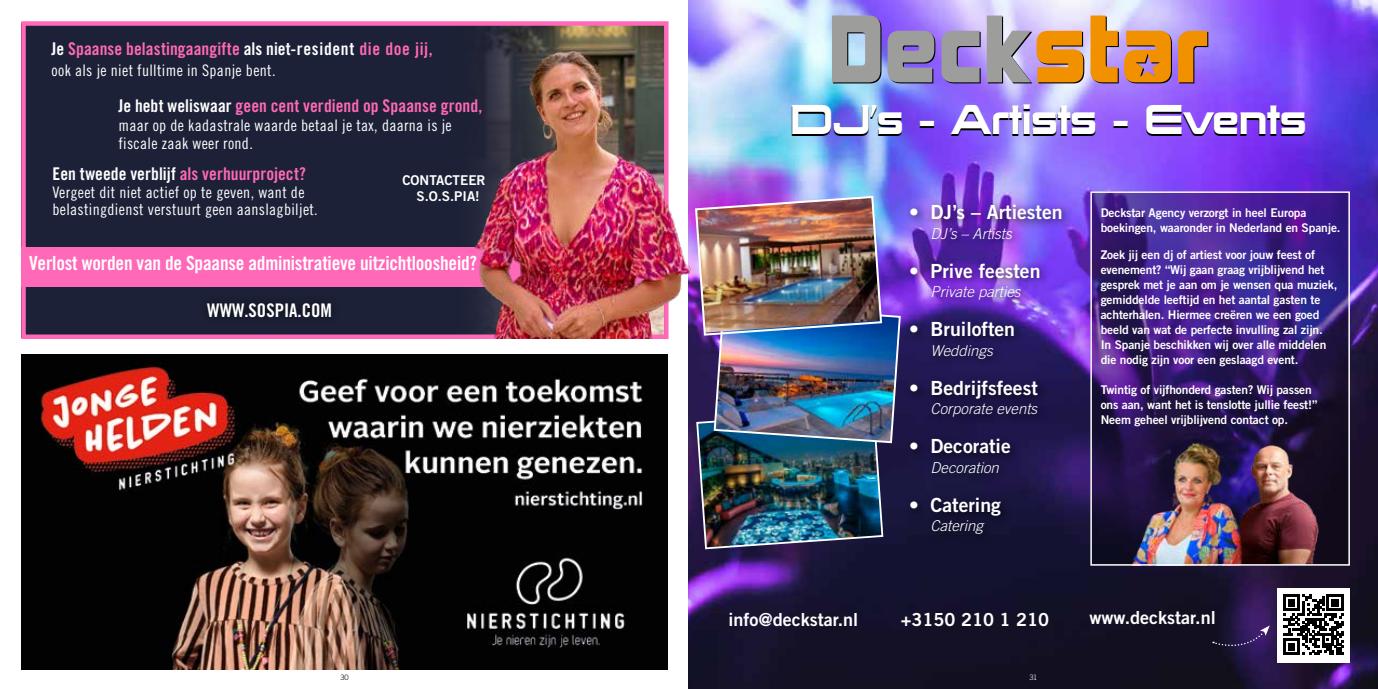
<style>
.page{position:relative;width:1378px;height:689px;background:#fff}
.page>*{position:absolute;margin:0;border:0;box-sizing:border-box;transform-origin:0 0}
.t1{font:36.45px "Korataki";color:#000;scale:.86 1}
.t2{font:19.5px "Trade Gothic LT Std Bd 2";color:#fff}
.t3{font:19.5px "Trade Gothic LT Std Bd Cn 20";letter-spacing:-.01em;color:#fff}
.t4{font:18.75px "Trade Gothic LT Std Bd Cn 20";color:#fff}
.t5{font:18px "Trade Gothic LT Std Bd 2";color:#fff}
.t6{font:17.55px "Trade Gothic LT Std Bd Cn 20";letter-spacing:.005em;color:#ff69b8}
.t7{font:15.9px/17.5px "Trade Gothic LT Std Cn 18";letter-spacing:.02em;color:#fff}
.t8{font:italic 300 15px "Trade Gothic LT Std";color:#fff}
.t9{font:13.5px/16.5px "Trade Gothic LT Std Bd 2";color:#fff}
.t10{font:12px/15px "Trade Gothic LT Std Bd 2";letter-spacing:-.01em;color:#fff}
.t11{font:300 7.5px "Trade Gothic LT Std";color:#000}
.t12{font:300 7.5px "Trade Gothic LT Std";color:#fff}
.s1{color:#fff}
</style>
<div class="page">
<img style="left:689px;top:0;width:689px;height:689px">
<svg style="left:1093px;top:194px;width:254px;height:369px;background:#381d76"></svg>
<svg style="left:832px;top:15px;width:49px;height:68px;background:#9ba1a7"></svg>
<svg style="left:887px;top:31px;width:48px;height:52px;background:#928da1"></svg>
<svg style="left:941px;top:31px;width:39px;height:52px;background:#988dae"></svg>
<svg style="left:987px;top:16px;width:97px;height:67px;background:#c5a187"></svg>
<svg style="left:1090px;top:16px;width:82px;height:67px;background:#d79658"></svg>
<svg style="left:1178px;top:31px;width:30px;height:52px;background:#c97f53"></svg>
<div style="left:905px;top:199px;width:169px;height:347px;background:#000;opacity:.75"></div>
<div style="left:1277px;top:588px;width:73px;height:74px;background:#fff"></div>
<svg style="left:1283px;top:594px;width:60px;height:61px"></svg>
<svg style="left:1213px;top:625px;width:56px;height:24px"></svg>
<img style="left:694px;top:195px;width:208px;height:355px">
<img style="left:1215px;top:423px;width:128px;height:140px">
<img style="left:1104px;top:432px;width:152px;height:131px">
<div style="left:1090px;top:191px;width:260px;height:375px;border:2px solid #fff"></div>
<div style="left:21px;top:23px;width:646px;height:314px;background:#1c2137"></div>
<img style="left:448px;top:26px;width:215px;height:261px">
<div style="left:21px;top:21px;width:647px;height:318px;border:4px solid #ff69b8"></div>
<div style="left:21px;top:247px;width:646px;height:39px;background:#ff69b8"></div>
<div style="left:199px;top:295px;width:141px;height:31px;background:#181c2f"></div>
<img style="left:454px;top:43px;width:237px;height:296px">
<img style="left:21px;top:355px;width:647px;height:315px">
<h3 class="t6" style="left:52px;top:38px;width:383px"><span class="s1">Je</span> Spaanse belastingaangifte <span class="s1">als niet-resident</span> die doe jij,</h3>
<h3 class="t7" style="left:52px;top:61px;width:225px">ook als je niet fulltime in Spanje bent.</h3>
<h3 class="t6" style="left:118px;top:95px;width:365px"><span class="s1">Je hebt weliswaar</span> geen cent verdiend op Spaanse grond,</h3>
<h3 class="t7" style="left:118px;top:117px;width:335px">maar op de kadastrale waarde betaal je tax, daarna is je fiscale zaak weer rond.</h3>
<h3 class="t6" style="left:52px;top:163px;width:255px"><span class="s1">Een tweede verblijf</span> als verhuurproject?</h3>
<h3 class="t7" style="left:52px;top:183px;width:267px">Vergeet dit niet actief op te geven, want de belastingdienst verstuurt geen aanslagbiljet.</h3>
<p class="t9" style="left:416px;top:172px;width:71px;text-indent:-14px">CONTACTEER<br>S.O.S.PIA!</p>
<h2 class="t3" style="left:29px;top:251px;width:450px">Verlost worden van de Spaanse administratieve uitzichtloosheid?</h2>
<h3 class="t4" style="left:207px;top:299px;width:126px">WWW.SOSPIA.COM</h3>
<p class="t11" style="left:340px;top:672px;width:10px">30</p>
<h1 class="t1" style="left:790px;top:100px;width:601px">DJ’s – Artists – Events</h1>
<h2 class="t2" style="left:909px;top:200px;width:155px">• DJ’s – Artiesten</h2>
<p class="t8" style="left:930px;top:224px;width:83px">DJ’s – Artists</p>
<h2 class="t2" style="left:909px;top:259px;width:133px">• Prive feesten</h2>
<p class="t8" style="left:930px;top:283px;width:91px">Private parties</p>
<h2 class="t2" style="left:909px;top:317px;width:107px">• Bruiloften</h2>
<p class="t8" style="left:930px;top:341px;width:64px">Weddings</p>
<h2 class="t2" style="left:909px;top:376px;width:130px">• Bedrijfsfeest</h2>
<p class="t8" style="left:930px;top:400px;width:108px">Corporate events</p>
<h2 class="t2" style="left:909px;top:434px;width:103px">• Decoratie</h2>
<p class="t8" style="left:930px;top:458px;width:70px">Decoration</p>
<h2 class="t2" style="left:909px;top:493px;width:93px">• Catering</h2>
<p class="t8" style="left:930px;top:517px;width:54px">Catering</p>
<p class="t10" style="left:1100px;top:205px;width:241px">Deckstar Agency verzorgt in heel Europa boekingen, waaronder in Nederland en Spanje.</p>
<p class="t10" style="left:1100px;top:247px;width:238px">Zoek jij een dj of artiest voor jouw feest of evenement? “Wij gaan graag vrijblijvend het gesprek met je aan om je wensen qua muziek, gemiddelde leeftijd en het aantal gasten te achterhalen. Hiermee creëren we een goed beeld van wat de perfecte invulling zal zijn.<br>In Spanje beschikken wij over alle middelen die nodig zijn voor een geslaagd event.</p>
<p class="t10" style="left:1100px;top:382px;width:218px">Twintig of vijfhonderd gasten? Wij passen ons aan, want het is tenslotte jullie feest!”<br>Neem geheel vrijblijvend contact op.</p>
<h3 class="t5" style="left:728px;top:608px;width:131px">info@deckstar.nl</h3>
<h3 class="t5" style="left:901px;top:608px;width:150px">+3150 210 1 210</h3>
<h3 class="t5" style="left:1089px;top:607px;width:128px">www.deckstar.nl</h3>
<p class="t12" style="left:1029px;top:672px;width:9px">31</p>
</div>
